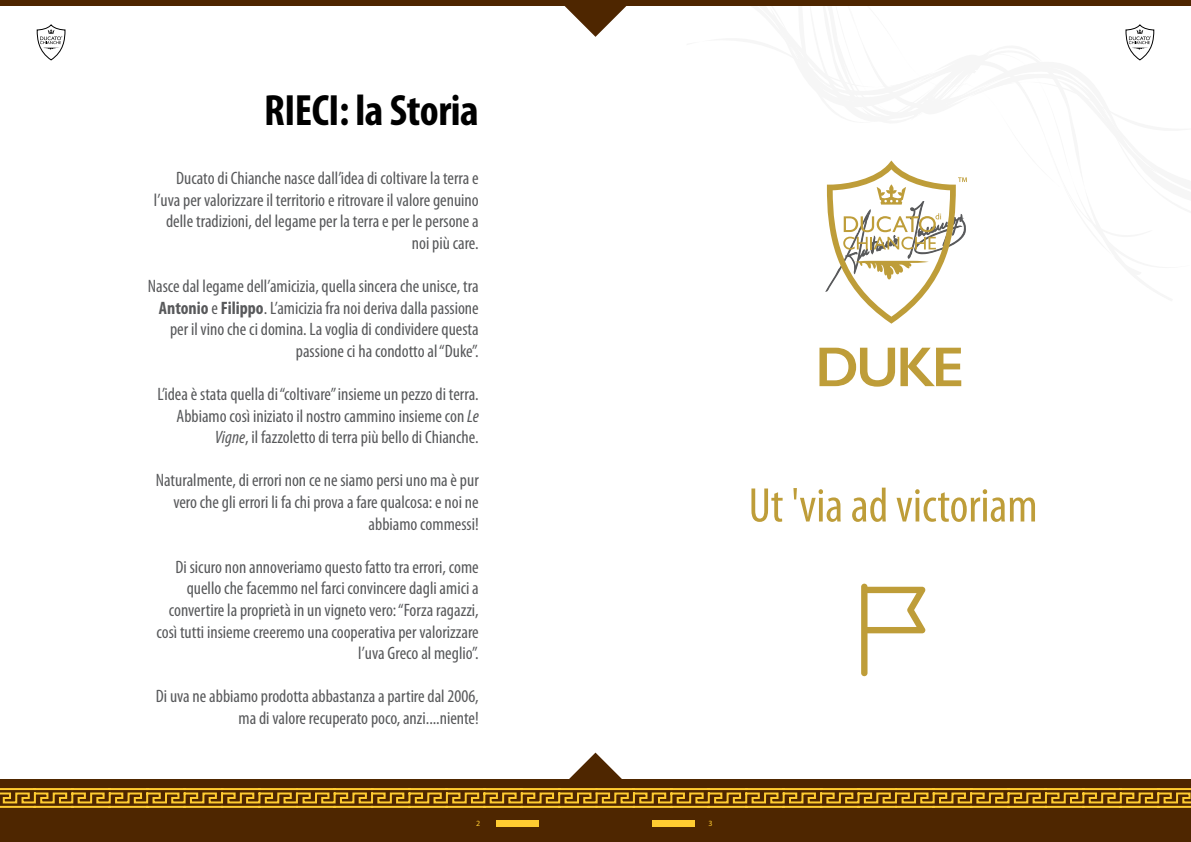
<style>
.page{position:relative;width:1191px;height:842px;background:#fff}
.page>*{position:absolute;margin:0;border:0;box-sizing:border-box;transform-origin:0 0}
.t1{font:700 condensed 44px "Myriad Pro";letter-spacing:-.01em;color:#000}
.t2{font:condensed 18px/21.6px "Myriad Pro";color:#58595b;text-align:right}
.t3{font:8px "Myriad Pro";color:#ffcc31}
.s1{font-weight:700}
.s2{font-style:italic}
</style>
<div class="page">
<div style="left:0;top:780px;width:1191px;height:62px;background:#4e2600"></div>
<svg style="left:558px;top:5px;width:74px;height:32px"></svg>
<svg style="left:0;top:752px;width:1191px;height:75px"></svg>
<div style="left:0;top:0;width:1191px;height:5px;background:#4e2600"></div>
<svg style="left:37px;top:24px;width:29px;height:37px"></svg>
<svg style="left:686px;top:5px;width:505px;height:319px"></svg>
<svg style="left:819px;top:348px;width:142px;height:39px"></svg>
<svg style="left:751px;top:488px;width:31px;height:34px"></svg>
<svg style="left:793px;top:488px;width:47px;height:34px"></svg>
<svg style="left:852px;top:488px;width:33px;height:34px"></svg>
<svg style="left:896px;top:489px;width:139px;height:33px"></svg>
<svg style="left:861px;top:584px;width:64px;height:92px"></svg>
<h1 class="t1" style="left:264px;top:83px;width:216px">RIECI: la Storia</h1>
<p class="t2" style="left:154px;top:167px;width:326px">Ducato di Chianche nasce dall’idea di coltivare la terra e l’uva per valorizzare il territorio e ritrovare il valore genuino delle tradizioni, del legame per la terra e per le persone a noi più care.</p>
<p class="t2" style="left:148px;top:275px;width:332px">Nasce dal legame dell’amicizia, quella sincera che unisce, tra <span class="s1">Antonio</span> e <span class="s1">Filippo</span>. L’amicizia fra noi deriva dalla passione per il vino che ci domina. La voglia di condividere questa passione ci ha condotto al “Duke”.</p>
<p class="t2" style="left:157px;top:383px;width:323px">L’idea è stata quella di “coltivare” insieme un pezzo di terra.<br>Abbiamo così iniziato il nostro cammino insieme con <span class="s2">Le<br>Vigne</span>, il fazzoletto di terra più bello di Chianche.</p>
<p class="t2" style="left:156px;top:469px;width:324px">Naturalmente, di errori non ce ne siamo persi uno ma è pur vero che gli errori li fa chi prova a fare qualcosa: e noi ne abbiamo commessi!</p>
<p class="t2" style="left:156px;top:556px;width:324px">Di sicuro non annoveriamo questo fatto tra errori, come quello che facemmo nel farci convincere dagli amici a convertire la proprietà in un vigneto vero: “Forza ragazzi, così tutti insieme creeremo una cooperativa per valorizzare l’uva Greco al meglio”.</p>
<p class="t2" style="left:156px;top:685px;width:324px">Di uva ne abbiamo prodotta abbastanza a partire dal 2006, ma di valore recuperato poco, anzi....niente!</p>
<p class="t3" style="left:476px;top:819px;width:6px">2</p>
<p class="t3" style="left:708px;top:819px;width:6px">3</p>
</div>
